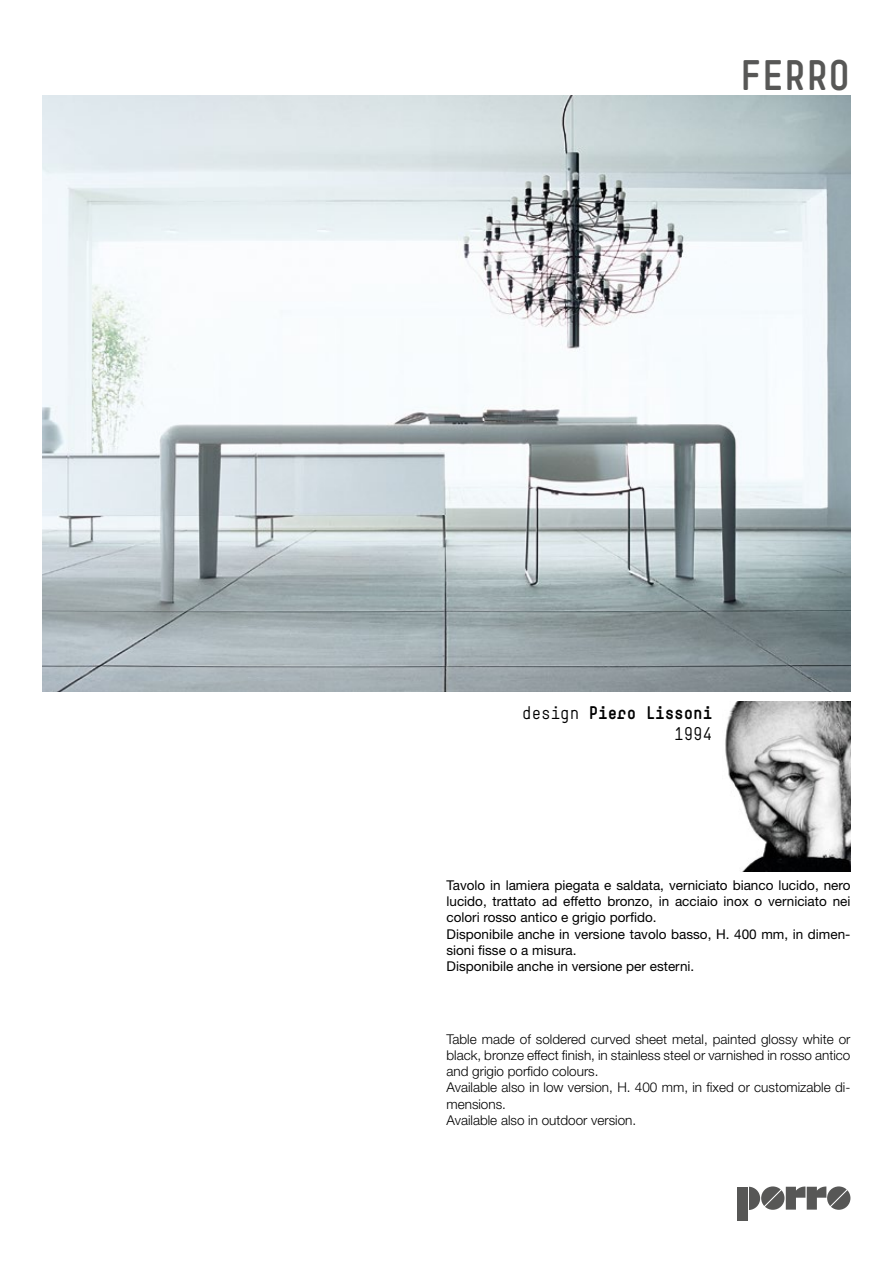
<style>
.page{position:relative;width:893px;height:1263px;background:#fff}
.page>*{position:absolute;margin:0;border:0;box-sizing:border-box;transform-origin:0 0}
.t1{font:700 42px "Simple";color:#575756}
.t2{font:700 18px/21.6px "Simple";color:#000;text-align:right}
.t3{font:13.5px/16.2px "Helvetica Neue LT Pro";color:#000}
.t4{font:300 13.5px/16.2px "Helvetica Neue LT Pro";color:#000}
.s1{font-weight:400}
</style>
<div class="page">
<img style="left:43px;top:96px;width:807px;height:595px">
<div style="left:738px;top:1186px;width:10px;height:34px;background:#575756"></div>
<svg style="left:749px;top:1186px;width:101px;height:24px"></svg>
<img style="left:725px;top:702px;width:125px;height:169px">
<h1 class="t1" style="left:740px;top:50px;width:112px">FERRO</h1>
<h2 class="t2" style="left:522px;top:701px;width:192px"><span class="s1">design</span> Piero Lissoni<br><span class="s1">1994</span></h2>
<p class="t3" style="left:446px;top:877px;width:405px">Tavolo in lamiera piegata e saldata, verniciato bianco lucido, nero lucido, trattato ad effetto bronzo, in acciaio inox o verniciato nei colori rosso antico e grigio porfido.<br>Disponibile anche in versione tavolo basso, H. 400 mm, in dimen&shy;sioni fisse o a misura.<br>Disponibile anche in versione per esterni.</p>
<p class="t4" style="left:446px;top:1030px;width:405px">Table made of soldered curved sheet metal, painted glossy white or black, bronze effect finish, in stainless steel or varnished in rosso antico and grigio porfido colours.<br>Available also in low version, H. 400 mm, in fixed or customizable di&shy;mensions.<br>Available also in outdoor version.</p>
</div>
